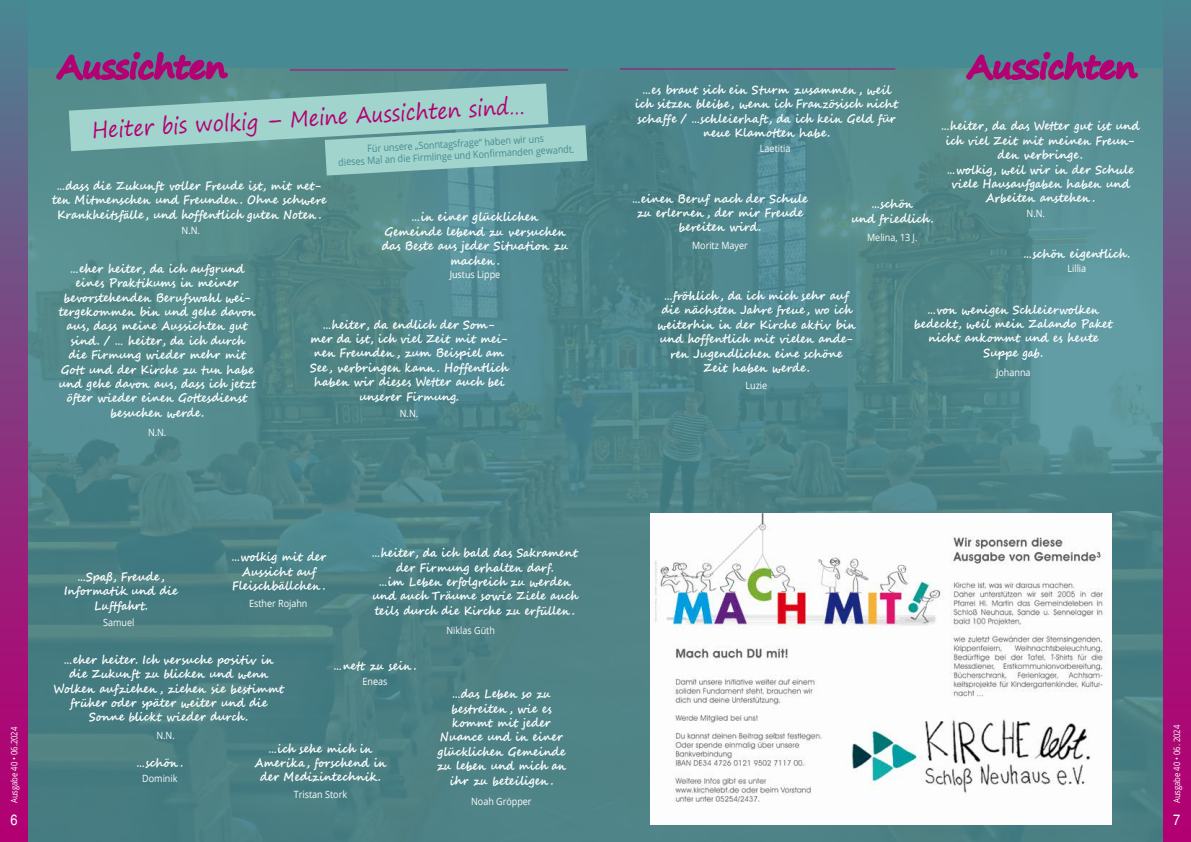
<style>
.page{position:relative;width:1191px;height:842px;background:#fff}
.page>*{position:absolute;margin:0;border:0;box-sizing:border-box;transform-origin:0 0}
.t1{font:22px "Segoe Print";color:#b30073;scale:.9 1}
.t2{font:15px "Helvetica";color:#fff;scale:.85 1}
.t3{font:700 12px/14.4px "Segoe Script";color:#fff;text-align:center;scale:.9 1}
.t4{font:10px "Open Sans";color:#fff;scale:.9 1}
.t5{font:10px/12px "Open Sans";color:#468b94;text-align:center;scale:.9 1}
.t6{font:9px "Open Sans";color:#fff;scale:.85 1}
</style>
<div class="page">
<div style="left:0;top:0;width:1183px;height:842px;background:#468b94"></div>
<div style="left:1162px;top:0;width:29px;height:842px;background:linear-gradient(to bottom,#4e8091,#bc0070)"></div>
<img style="left:28px;top:68px;width:1134px;height:774px">
<svg style="left:963px;top:51px;width:177px;height:52px"></svg>
<svg style="left:54px;top:51px;width:533px;height:125px"></svg>
<hr style="left:290px;top:69px;width:278px;height:2px;background:#b30073">
<hr style="left:620px;top:68px;width:275px;height:2px;background:#b30073">
<img style="left:651px;top:513px;width:460px;height:311px">
<div style="left:0;top:0;width:28px;height:842px;background:linear-gradient(to bottom,#4e8091,#bc0070)"></div>
<h1 class="t1" style="left:91px;top:110px;width:483px;rotate:-3deg">Heiter bis wolkig – Meine Aussichten sind…</h1>
<p class="t5" style="left:337px;top:143px;width:264px;rotate:-3deg">Für unsere „Sonntagsfrage“ haben wir uns<br>dieses Mal an die Firmlinge und Konfi rmanden gewandt.</p>
<p class="t3" style="left:52px;top:179px;width:306px">…dass die Zukunft voller Freude ist, mit net&shy;ten Mitmenschen und Freunden . Ohne schwere<br>Krankheitsfälle , und hoffentlich guten Noten .</p>
<p class="t3" style="left:382px;top:210px;width:209px">…in einer glücklichen<br>Gemeinde lebend zu versuchen das Beste aus jeder Situation zu machen .</p>
<p class="t4" style="left:182px;top:223px;width:22px">N.N.</p>
<p class="t3" style="left:58px;top:262px;width:221px">…eher heiter, da ich aufgrund eines Praktikums in meiner bevorstehenden Berufswahl wei&shy;tergekommen bin und gehe davon aus, dass meine Aussichten gut sind. / … heiter, da ich durch<br>die Firmung wieder mehr mit<br>Gott und der Kirche zu tun habe und gehe davon aus, dass ich jetzt öfter wieder einen Gottesdienst besuchen werde.</p>
<p class="t4" style="left:450px;top:267px;width:58px">Justus Lippe</p>
<p class="t3" style="left:310px;top:317px;width:223px">…heiter, da endlich der Som-<br>mer da ist, ich viel Zeit mit mei&shy;nen Freunden , zum Beispiel am<br>See , verbringen kann . Hoffentlich haben wir dieses Wetter auch bei unserer Firmung.</p>
<p class="t4" style="left:400px;top:406px;width:22px">N.N.</p>
<p class="t4" style="left:148px;top:426px;width:22px">N.N.</p>
<p class="t6" style="left:8px;top:803px;width:92px;rotate:-90deg">Ausgabe 40 • 06.2024</p>
<p class="t2" style="left:11px;top:811px;width:10px">6</p>
<p class="t3" style="left:64px;top:569px;width:127px">…Spaß, Freude ,<br>Informatik und die<br>Luftfahrt.</p>
<p class="t4" style="left:103px;top:616px;width:36px">Samuel</p>
<p class="t3" style="left:231px;top:550px;width:106px">…wolkig mit der<br>Aussicht auf<br>Fleischbällchen .</p>
<p class="t4" style="left:249px;top:596px;width:66px">Esther Rojahn</p>
<p class="t3" style="left:372px;top:546px;width:232px">…heiter, da ich bald das Sakrament der Firmung erhalten darf.<br>…im Leben erfolgreich zu werden und auch Träume sowie Ziele auch teils durch die Kirche zu erfüllen .</p>
<p class="t4" style="left:446px;top:623px;width:55px">Niklas Güth</p>
<p class="t3" style="left:54px;top:653px;width:256px">…eher heiter. Ich versuche positiv in die Zukunft zu blicken und wenn Wolken aufziehen , ziehen sie bestimmt früher oder später weiter und die Sonne blickt wieder durch.</p>
<p class="t3" style="left:254px;top:741px;width:148px">…ich sehe mich in<br>Amerika, forschend in der Medizintechnik.</p>
<p class="t3" style="left:333px;top:659px;width:94px">…nett zu sein .</p>
<p class="t4" style="left:362px;top:674px;width:29px">Eneas</p>
<p class="t4" style="left:156px;top:728px;width:22px">N.N.</p>
<p class="t3" style="left:137px;top:756px;width:53px">…schön .</p>
<p class="t4" style="left:142px;top:772px;width:41px">Dominik</p>
<p class="t4" style="left:294px;top:787px;width:61px">Tristan Stork</p>
<p class="t3" style="left:437px;top:687px;width:145px">…das Leben so zu bestreiten , wie es kommt mit jeder<br>Nuance und in einer glücklichen Gemeinde zu leben und mich an ihr zu beteiligen .</p>
<p class="t4" style="left:471px;top:794px;width:69px">Noah Gröpper</p>
<p class="t3" style="left:635px;top:83px;width:293px">…es braut sich ein Sturm zusammen , weil ich sitzen bleibe , wenn ich Französisch nicht schaffe / …schleierhaft, da ich kein Geld für neue Klamotten habe.</p>
<p class="t4" style="left:760px;top:142px;width:36px">Laetitia</p>
<p class="t3" style="left:632px;top:191px;width:197px">…einen Beruf nach der Schule zu erlernen , der mir Freude bereiten wird.</p>
<p class="t4" style="left:692px;top:238px;width:63px">Moritz Mayer</p>
<p class="t3" style="left:851px;top:197px;width:93px">…schön<br>und friedlich.</p>
<p class="t4" style="left:867px;top:231px;width:57px">Melina, 13 J.</p>
<p class="t3" style="left:941px;top:119px;width:222px">…heiter, da das Wetter gut ist und ich viel Zeit mit meinen Freun&shy;den verbringe.<br>…wolkig, weil wir in der Schule viele Hausaufgaben haben und<br>Arbeiten anstehen .</p>
<p class="t4" style="left:1026px;top:207px;width:22px">N.N.</p>
<p class="t3" style="left:1023px;top:246px;width:120px">…schön eigentlich.</p>
<p class="t4" style="left:1067px;top:262px;width:22px">Lillia</p>
<p class="t3" style="left:657px;top:289px;width:222px">…fröhlich, da ich mich sehr auf die nächsten Jahre freue , wo ich weiterhin in der Kirche aktiv bin und hoffentlich mit vielen ande&shy;ren Jugendlichen eine schöne<br>Zeit haben werde.</p>
<p class="t4" style="left:745px;top:378px;width:26px">Luzie</p>
<p class="t3" style="left:913px;top:302px;width:222px">…von wenigen Schleierwolken bedeckt, weil mein Zalando Paket nicht ankommt und es heute<br>Suppe gab.</p>
<p class="t4" style="left:996px;top:365px;width:40px">Johanna</p>
<p class="t6" style="left:1170px;top:803px;width:94px;rotate:-90deg">Ausgabe 40 • 06. 2024</p>
<p class="t2" style="left:1173px;top:811px;width:10px">7</p>
</div>
